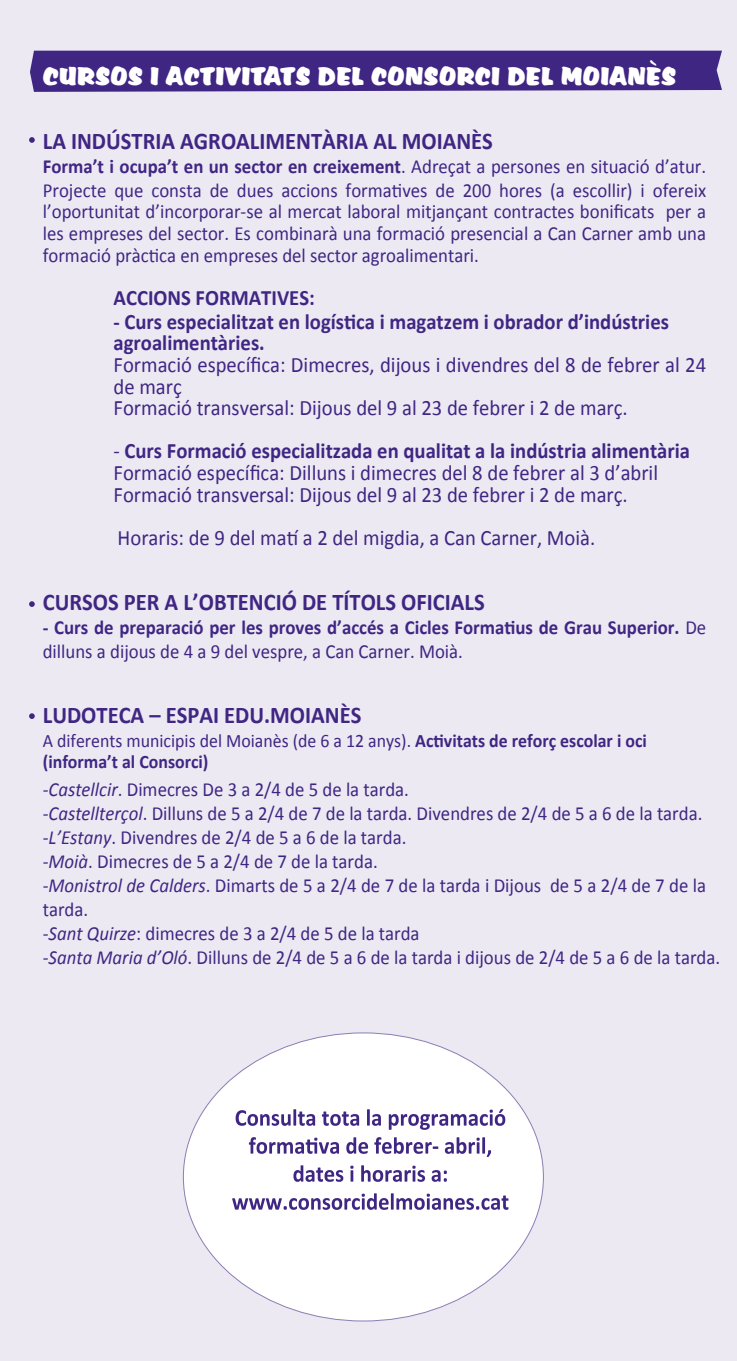
<style>
.page{position:relative;width:737px;height:1361px;background:#ece9f3}
.page>*{position:absolute;margin:0;border:0;box-sizing:border-box;transform-origin:0 0}
.t1{font:28px "Albert";letter-spacing:.02em;color:#fff;scale:.9 1}
.t2{font:700 24px "Calibri";color:#402683;scale:.94 1}
.t3{font:22px/21.6px "Calibri";color:#402683;scale:.94 1}
.t4{font:700 22px/21.6px "Calibri";color:#402683;scale:.94 1}
.t5{font:20px/24px "Calibri";color:#402683;scale:.94 1}
.t6{font:700 20px/24px "Calibri";color:#402683;scale:.94 1}
.t7{font:700 19px/21.6px "Calibri";color:#402683;scale:.94 1}
.s1{font-weight:700}
.s2{font-weight:400}
.s3{font-style:italic}
</style>
<div class="page">
<div style="left:30px;top:51px;width:692px;height:41px;background:#402683"></div>
<div style="left:183px;top:1033px;width:360px;height:288px;background:#fff;border-radius:50%"></div>
<svg style="left:236px;top:1109px;width:79px;height:17px"></svg>
<svg style="left:322px;top:1111px;width:37px;height:15px"></svg>
<svg style="left:367px;top:1109px;width:14px;height:17px"></svg>
<svg style="left:389px;top:1109px;width:116px;height:21px"></svg>
<svg style="left:249px;top:1137px;width:90px;height:17px"></svg>
<svg style="left:346px;top:1137px;width:22px;height:17px"></svg>
<svg style="left:374px;top:1137px;width:64px;height:17px"></svg>
<svg style="left:445px;top:1137px;width:46px;height:20px"></svg>
<svg style="left:293px;top:1165px;width:50px;height:17px"></svg>
<svg style="left:350px;top:1165px;width:4px;height:16px"></svg>
<svg style="left:361px;top:1165px;width:64px;height:17px"></svg>
<svg style="left:432px;top:1170px;width:15px;height:12px"></svg>
<svg style="left:232px;top:1193px;width:276px;height:17px"></svg>
<svg style="left:29px;top:713px;width:6px;height:6px"></svg>
<svg style="left:29px;top:601px;width:6px;height:6px"></svg>
<svg style="left:29px;top:137px;width:6px;height:6px"></svg>
<h1 class="t1" style="left:43px;top:58px;width:705px">CURSOS I ACTIVITATS DEL CONSORCI DEL MOIANÈS</h1>
<p class="t2" style="left:43px;top:125px;width:480px">LA INDÚSTRIA AGROALIMENTÀRIA AL MOIANÈS</p>
<p class="t5" style="left:43px;top:154px;width:707px"><span class="s1">Forma’t i ocupa’t en un sector en creixement</span>. Adreçat a persones en situació d’atur.<br>Projecte que consta de dues accions formatives de 200 hores (a escollir) i ofereix</p>
<p class="t5" style="left:43px;top:201px;width:707px;line-height:21.6px;text-align:justify">l’oportunitat d’incorporar-se al mercat laboral mitjançant contractes bonificats per a les empreses del sector. Es combinarà una formació presencial a Can Carner amb una formació pràctica en empreses del sector agroalimentari.</p>
<p class="t4" style="left:114px;top:287px;width:216px">ACCIONS FORMATIVES:</p>
<p class="t4" style="left:114px;top:311px;width:592px">- Curs especialitzat en logística i magatzem i obrador d’indústries agroalimentàries.</p>
<p class="t3" style="left:114px;top:354px;width:632px">Formació específica: Dimecres, dijous i divendres del 8 de febrer al 24 de març<br>Formació transversal: Dijous del 9 al 23 de febrer i 2 de març.</p>
<p class="t3" style="left:114px;top:440px;width:615px">- <span class="s1">Curs Formació especialitzada en qualitat a la indústria alimentària<br></span>Formació específica: Dilluns i dimecres del 8 de febrer al 3 d’abril<br>Formació transversal: Dijous del 9 al 23 de febrer i 2 de març.</p>
<p class="t3" style="left:118px;top:527px;width:510px">Horaris: de 9 del matí a 2 del migdia, a Can Carner, Moià.</p>
<p class="t2" style="left:43px;top:586px;width:472px">CURSOS PER A L’OBTENCIÓ DE TÍTOLS OFICIALS</p>
<p class="t6" style="left:43px;top:615px;width:707px">- Curs de preparació per les proves d’accés a Cicles Formatius de Grau Superior. <span class="s2">De dilluns a dijous de 4 a 9 del vespre, a Can Carner. Moià.</span></p>
<p class="t2" style="left:43px;top:699px;width:340px">LUDOTECA – ESPAI EDU.MOIANÈS</p>
<p class="t7" style="left:43px;top:729px;width:644px"><span class="s2">A diferents municipis del Moianès (de 6 a 12 anys).</span> Activitats de reforç escolar i oci (informa’t al Consorci)</p>
<p class="t5" style="left:43px;top:777px;width:722px"><span class="s3">-Castellcir</span>. Dimecres De 3 a 2/4 de 5 de la tarda.<br><span class="s3">-Castellterçol</span>. Dilluns de 5 a 2/4 de 7 de la tarda. Divendres de 2/4 de 5 a 6 de la tarda. <span class="s3">-L’Estany</span>. Divendres de 2/4 de 5 a 6 de la tarda.<br><span class="s3">-Moià</span>. Dimecres de 5 a 2/4 de 7 de la tarda.<br><span class="s3">-Monistrol de Calders</span>. Dimarts de 5 a 2/4 de 7 de la tarda i Dijous de 5 a 2/4 de 7 de la tarda.<br><span class="s3">-Sant Quirze</span>: dimecres de 3 a 2/4 de 5 de la tarda<br><span class="s3">-Santa Maria d’Oló</span>. Dilluns de 2/4 de 5 a 6 de la tarda i dijous de 2/4 de 5 a 6 de la tarda.</p>
</div>
